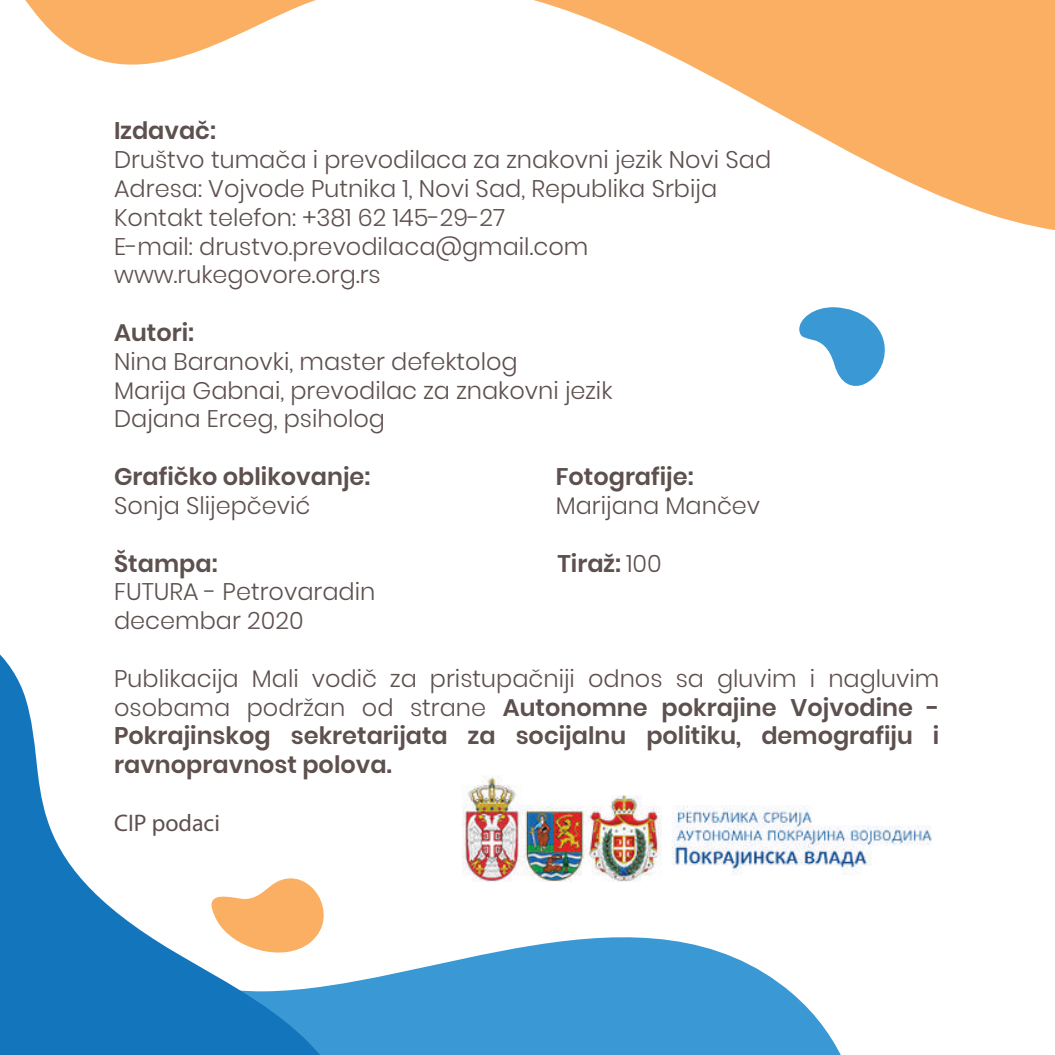
<style>
.page{position:relative;width:1055px;height:1055px;background:#fff}
.page>*{position:absolute;margin:0;border:0;box-sizing:border-box;transform-origin:0 0}
.t1{font:300 24px/28.8px "Poppins";color:#5d504e}
.t2{font:600 24px/28.8px "Poppins";color:#5d504e;text-align:justify}
.t3{font:24px "Myriad Pro";color:#5d504e}
.s1{font-weight:300}
</style>
<div class="page">
<svg style="left:25px;top:0;width:1029px;height:230px"></svg>
<svg style="left:799px;top:307px;width:86px;height:79px"></svg>
<svg style="left:376px;top:881px;width:465px;height:173px;fill:#3a99d4"></svg>
<svg style="left:0;top:654px;width:376px;height:400px"></svg>
<img style="left:462px;top:775px;width:470px;height:106px">
<p class="t2" style="left:114px;top:117px;width:103px">Izdavač:</p>
<p class="t1" style="left:114px;top:145px;width:658px">Društvo tumača i prevodilaca za znakovni jezik Novi Sad Adresa: Vojvode Putnika 1, Novi Sad, Republika Srbija Kontakt telefon: +381 62 145-29-27<br>E-mail: drustvo.prevodilaca@gmail.com www.rukegovore.org.rs</p>
<p class="t2" style="left:114px;top:318px;width:81px">Autori:</p>
<p class="t1" style="left:114px;top:347px;width:500px">Nina Baranovki, master defektolog<br>Marija Gabnai, prevodilac za znakovni jezik<br>Dajana Erceg, psiholog</p>
<p class="t2" style="left:114px;top:462px;width:258px">Grafičko oblikovanje:</p>
<p class="t1" style="left:114px;top:491px;width:198px">Sonja Slijepčević</p>
<p class="t2" style="left:114px;top:549px;width:105px">Štampa:</p>
<p class="t1" style="left:114px;top:577px;width:263px">FUTURA - Petrovaradin decembar 2020</p>
<p class="t2" style="left:114px;top:664px;width:826px"><span class="s1">Publikacija Mali vodič za pristupačniji odnos sa gluvim i nagluvim osobama podržan od strane</span> Autonomne pokrajine Vojvodine - Pokrajinskog sekretarijata za socijalnu politiku, demografiju i ravnopravnost polova.</p>
<p class="t3" style="left:114px;top:808px;width:107px">CIP podaci</p>
<p class="t2" style="left:555px;top:462px;width:139px">Fotografije:</p>
<p class="t1" style="left:555px;top:491px;width:206px">Marijana Mančev</p>
<p class="t2" style="left:557px;top:549px;width:106px">Tiraž: <span class="s1">100</span></p>
</div>
